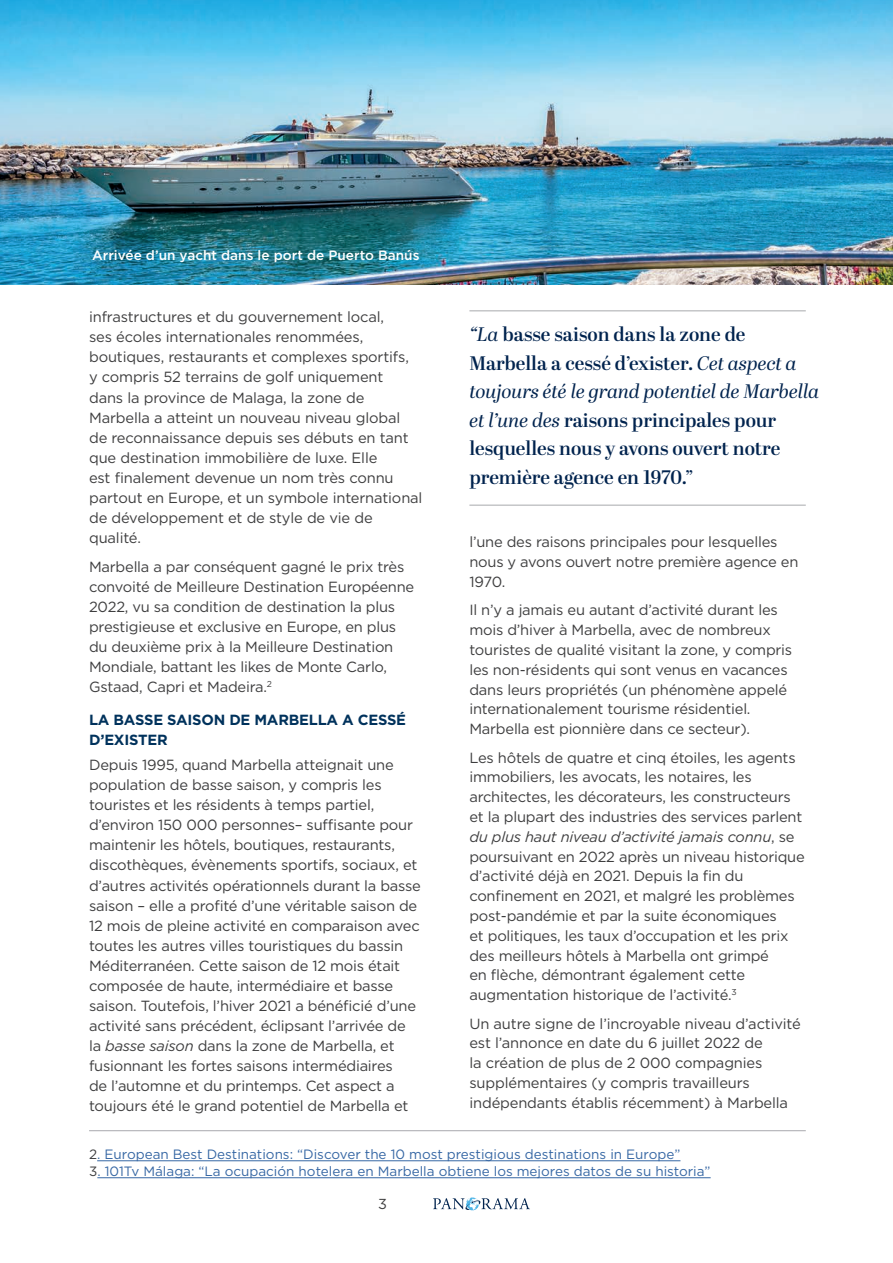
<style>
.page{position:relative;width:893px;height:1263px;background:#fff}
.page>*{position:absolute;margin:0;border:0;box-sizing:border-box;transform-origin:0 0}
.t1{font:600 19.5px/28.5px "Abril Display";color:#00234e}
.t2{font:14.7px/20.1px "Gotham";letter-spacing:-.015em;color:#3e3e3f}
.t3{font:700 14.7px/20.1px "Gotham";letter-spacing:-.015em;color:#00325c}
.t4{font:14.4px "Gotham";color:#3e3e3f}
.t5{font:13.5px "Gotham";color:#3667a4}
.t6{font:500 13.5px "Gotham";color:#fff}
.s1{font-style:italic}
.s2{font-weight:400;font-style:italic}
.s3{color:#3e3e3f}
</style>
<div class="page">
<svg style="left:433px;top:1197px;width:97px;height:14px"></svg>
<img style="left:0;top:0;width:893px;height:285px">
<hr style="left:89px;top:1130px;width:717px;height:1px;background:#a8a9ad">
<hr style="left:469px;top:505px;width:337px;height:1px;background:#a8a9ad">
<hr style="left:469px;top:310px;width:337px;height:1px;background:#a8a9ad">
<hr style="left:97px;top:1160px;width:583px;height:1px;background:#3667a4">
<hr style="left:97px;top:1177px;width:614px;height:1px;background:#3667a4">
<p class="t6" style="left:92px;top:246px;width:329px">Arrivée d’un yacht dans le port de Puerto Banús</p>
<p class="t2" style="left:89px;top:307px;width:335px">infrastructures et du gouvernement local,<br>ses écoles internationales renommées, boutiques, restaurants et complexes sportifs,<br>y compris 52 terrains de golf uniquement<br>dans la province de Malaga, la zone de Marbella a atteint un nouveau niveau global<br>de reconnaissance depuis ses débuts en tant que destination immobilière de luxe. Elle<br>est finalement devenue un nom très connu partout en Europe, et un symbole international de développement et de style de vie de qualité.</p>
<p class="t2" style="left:89px;top:556px;width:327px">Marbella a par conséquent gagné le prix très convoité de Meilleure Destination Européenne 2022, vu sa condition de destination la plus prestigieuse et exclusive en Europe, en plus du deuxième prix à la Meilleure Destination Mondiale, battant les likes de Monte Carlo, Gstaad, Capri et Madeira.<sup>2</sup></p>
<p class="t3" style="left:89px;top:710px;width:318px">LA BASSE SAISON DE MARBELLA A CESSÉ<br>D’EXISTER</p>
<p class="t2" style="left:89px;top:754px;width:333px">Depuis 1995, quand Marbella atteignait une population de basse saison, y compris les touristes et les résidents à temps partiel, d’environ 150 000 personnes– suffisante pour maintenir les hôtels, boutiques, restaurants, discothèques, évènements sportifs, sociaux, et d’autres activités opérationnels durant la basse saison – elle a profité d’une véritable saison de 12 mois de pleine activité en comparaison avec toutes les autres villes touristiques du bassin Méditerranéen. Cette saison de 12 mois était composée de haute, intermédiaire et basse saison. Toutefois, l’hiver 2021 a bénéficié d’une activité sans précédent, éclipsant l’arrivée de la <span class="s1">basse saison</span> dans la zone de Marbella, et fusionnant les fortes saisons intermédiaires<br>de l’automne et du printemps. Cet aspect a toujours été le grand potentiel de Marbella et</p>
<h1 class="t1" style="left:469px;top:321px;width:351px"><span class="s2">“La</span> basse saison dans la zone de Marbella a cessé d’exister. <span class="s2">Cet aspect a toujours été le grand potentiel de Marbella et l’une des</span> raisons principales pour lesquelles nous y avons ouvert notre première agence en 1970.”</h1>
<p class="t2" style="left:469px;top:532px;width:331px">l’une des raisons principales pour lesquelles nous y avons ouvert notre première agence en<br>1970.</p>
<p class="t2" style="left:469px;top:600px;width:324px">Il n’y a jamais eu autant d’activité durant les mois d’hiver à Marbella, avec de nombreux touristes de qualité visitant la zone, y compris les non-résidents qui sont venus en vacances dans leurs propriétés (un phénomène appelé internationalement tourisme résidentiel.<br>Marbella est pionnière dans ce secteur).</p>
<p class="t2" style="left:469px;top:747px;width:337px">Les hôtels de quatre et cinq étoiles, les agents immobiliers, les avocats, les notaires, les architectes, les décorateurs, les constructeurs et la plupart des industries des services parlent <span class="s1">du plus haut niveau d’activité jamais connu</span>, se poursuivant en 2022 après un niveau historique d’activité déjà en 2021. Depuis la fin du confinement en 2021, et malgré les problèmes post-pandémie et par la suite économiques<br>et politiques, les taux d’occupation et les prix des meilleurs hôtels à Marbella ont grimpé<br>en flèche, démontrant également cette augmentation historique de l’activité.<sup>3</sup></p>
<p class="t2" style="left:469px;top:1013px;width:333px">Un autre signe de l’incroyable niveau d’activité est l’annonce en date du 6 juillet 2022 de<br>la création de plus de 2 000 compagnies supplémentaires (y compris travailleurs indépendants établis récemment) à Marbella</p>
<p class="t5" style="left:89px;top:1146px;width:593px"><span class="s3">2</span>. European Best Destinations: “Discover the 10 most prestigious destinations in Europe”</p>
<p class="t5" style="left:89px;top:1163px;width:623px"><span class="s3">3</span>. 101Tv Málaga: “La ocupación hotelera en Marbella obtiene los mejores datos de su historia”</p>
<p class="t4" style="left:378px;top:1194px;width:10px">3</p>
</div>
